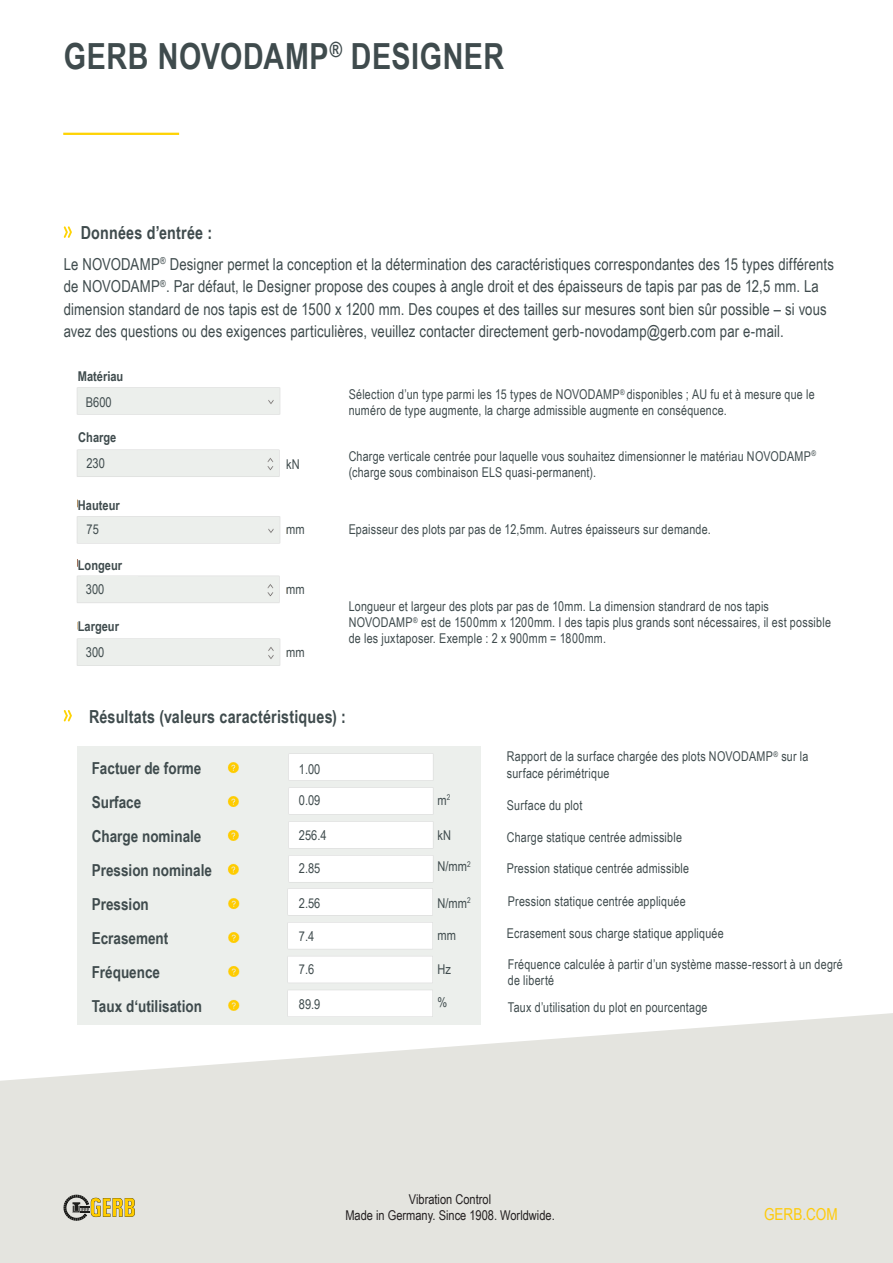
<style>
.page{position:relative;width:893px;height:1263px;background:#fff}
.page>*{position:absolute;margin:0;border:0;box-sizing:border-box;transform-origin:0 0}
.t1{font:700 36px "Arial Narrow";letter-spacing:.015em;color:#3f4b4d}
.t2{font:700 18px "Arial Narrow";letter-spacing:.01em;color:#3f4b4d}
.t3{font:16.5px/22.5px "Arial Narrow";letter-spacing:.01em;color:#3f4b4d}
.t4{font:700 16.5px "Arial Narrow";color:#3f4b4d}
.t5{font:16.5px "Arial Narrow";color:#feca0a}
.t6{font:13.5px/16.2px "Arial Narrow";letter-spacing:.015em;color:#3f4b4d}
.t7{font:13.5px "Arial Narrow";color:#231f20}
.t8{font:700 13.5px "Arial Narrow";color:#3f4b4d}
</style>
<div class="page">
<hr style="left:63px;top:133px;width:116px;height:2px;background:#fed304">
<svg style="left:0;top:1013px;width:893px;height:250px;background:#e7e7e2"></svg>
<svg style="left:64px;top:1195px;width:71px;height:25px;background:#beb17a"></svg>
<svg style="left:64px;top:226px;width:8px;height:12px"></svg>
<img style="left:76px;top:387px;width:205px;height:279px">
<div style="left:73px;top:418px;width:138px;height:31px;background:#fff"></div>
<div style="left:78px;top:496px;width:138px;height:19px;background:#fff"></div>
<div style="left:78px;top:551px;width:138px;height:22px;background:#fff"></div>
<div style="left:78px;top:613px;width:138px;height:24px;background:#fff"></div>
<img style="left:81px;top:391px;width:56px;height:22px">
<img style="left:81px;top:452px;width:56px;height:22px">
<img style="left:83px;top:521px;width:56px;height:17px">
<img style="left:81px;top:577px;width:56px;height:24px">
<img style="left:81px;top:639px;width:56px;height:25px">
<svg style="left:64px;top:710px;width:8px;height:11px"></svg>
<img style="left:213px;top:750px;width:263px;height:137px">
<img style="left:286px;top:887px;width:189px;height:136px">
<div style="left:212px;top:886px;width:49px;height:137px;background:#ecefec"></div>
<div style="left:437px;top:786px;width:36px;height:230px;background:#ecefec"></div>
<div style="left:295px;top:762px;width:25px;height:12px;background:#fff"></div>
<div style="left:295px;top:795px;width:25px;height:12px;background:#fff"></div>
<div style="left:295px;top:830px;width:25px;height:12px;background:#fff"></div>
<div style="left:295px;top:862px;width:25px;height:12px;background:#fff"></div>
<div style="left:295px;top:897px;width:25px;height:11px;background:#fff"></div>
<div style="left:295px;top:930px;width:25px;height:11px;background:#fff"></div>
<div style="left:295px;top:963px;width:25px;height:11px;background:#fff"></div>
<div style="left:295px;top:997px;width:25px;height:12px;background:#fff"></div>
<p class="t1" style="left:64px;top:29px;width:442px">GERB NOVODAMP<sup>®</sup> DESIGNER</p>
<p class="t2" style="left:81px;top:219px;width:133px">Données d’entrée :</p>
<p class="t3" style="left:64px;top:252px;width:772px">Le NOVODAMP<sup>®</sup> Designer permet la conception et la détermination des caractéristiques correspondantes des 15 types différents de NOVODAMP<sup>®</sup>. Par défaut, le Designer propose des coupes à angle droit et des épaisseurs de tapis par pas de 12,5 mm. La dimension standard de nos tapis est de 1500 x 1200 mm. Des coupes et des tailles sur mesures sont bien sûr possible – si vous avez des questions ou des exigences particulières, veuillez contacter directement gerb-novodamp@gerb.com par e-mail.</p>
<p class="t8" style="left:78px;top:366px;width:47px">Matériau</p>
<p class="t6" style="left:86px;top:394px;width:27px">B600</p>
<p class="t8" style="left:78px;top:427px;width:40px">Charge</p>
<p class="t6" style="left:86px;top:454px;width:20px">230</p>
<p class="t8" style="left:78px;top:495px;width:43px">Hauteur</p>
<p class="t6" style="left:87px;top:521px;width:14px">75</p>
<p class="t8" style="left:78px;top:555px;width:46px">Longeur</p>
<p class="t6" style="left:86px;top:580px;width:20px">300</p>
<p class="t8" style="left:78px;top:616px;width:43px">Largeur</p>
<p class="t6" style="left:86px;top:643px;width:20px">300</p>
<p class="t6" style="left:286px;top:455px;width:15px">kN</p>
<p class="t6" style="left:286px;top:521px;width:20px">mm</p>
<p class="t6" style="left:286px;top:581px;width:20px">mm</p>
<p class="t6" style="left:286px;top:643px;width:20px">mm</p>
<p class="t6" style="left:349px;top:386px;width:468px">Sélection d’un type parmi les 15 types de NOVODAMP<sup>®</sup> disponibles ; AU fu et à mesure que le numéro de type augmente, la charge admissible augmente en conséquence.</p>
<p class="t6" style="left:349px;top:447px;width:469px">Charge verticale centrée pour laquelle vous souhaitez dimensionner le matériau NOVODAMP<sup>® </sup>(charge sous combinaison ELS quasi-permanent).</p>
<p class="t6" style="left:349px;top:521px;width:364px">Epaisseur des plots par pas de 12,5mm. Autres épaisseurs sur demande.</p>
<p class="t6" style="left:349px;top:597px;width:484px">Longueur et largeur des plots par pas de 10mm. La dimension standrard de nos tapis<br>NOVODAMP<sup>®</sup> est de 1500mm x 1200mm. I des tapis plus grands sont nécessaires, il est possible de les juxtaposer. Exemple : 2 x 900mm = 1800mm.</p>
<p class="t2" style="left:89px;top:703px;width:258px">Résultats (valeurs caractéristiques) :</p>
<p class="t4" style="left:92px;top:755px;width:111px">Factuer de forme</p>
<p class="t4" style="left:92px;top:789px;width:51px">Surface</p>
<p class="t4" style="left:92px;top:823px;width:111px">Charge nominale</p>
<p class="t4" style="left:92px;top:857px;width:122px">Pression nominale</p>
<p class="t4" style="left:92px;top:891px;width:59px">Pression</p>
<p class="t4" style="left:92px;top:925px;width:78px">Ecrasement</p>
<p class="t4" style="left:92px;top:959px;width:70px">Fréquence</p>
<p class="t4" style="left:92px;top:993px;width:112px">Taux d‘utilisation</p>
<p class="t6" style="left:299px;top:761px;width:23px">1.00</p>
<p class="t6" style="left:299px;top:792px;width:23px">0.09</p>
<p class="t6" style="left:299px;top:826px;width:29px">256.4</p>
<p class="t6" style="left:299px;top:859px;width:23px">2.85</p>
<p class="t6" style="left:299px;top:894px;width:23px">2.56</p>
<p class="t6" style="left:299px;top:928px;width:17px">7.4</p>
<p class="t6" style="left:299px;top:961px;width:17px">7.6</p>
<p class="t6" style="left:299px;top:995px;width:23px">89.9</p>
<p class="t6" style="left:437px;top:791px;width:14px">m<sup>2</sup></p>
<p class="t6" style="left:437px;top:826px;width:15px">kN</p>
<p class="t6" style="left:437px;top:858px;width:35px">N/mm<sup>2</sup></p>
<p class="t6" style="left:437px;top:894px;width:35px">N/mm<sup>2</sup></p>
<p class="t6" style="left:437px;top:926px;width:20px">mm</p>
<p class="t6" style="left:437px;top:961px;width:15px">Hz</p>
<p class="t6" style="left:437px;top:994px;width:11px">%</p>
<p class="t6" style="left:507px;top:748px;width:303px">Rapport de la surface chargée des plots NOVODAMP<sup>®</sup> sur la surface périmétrique</p>
<p class="t6" style="left:507px;top:796px;width:77px">Surface du plot</p>
<p class="t6" style="left:507px;top:828px;width:177px">Charge statique centrée admissible</p>
<p class="t6" style="left:507px;top:860px;width:184px">Pression statique centrée admissible</p>
<p class="t6" style="left:508px;top:893px;width:179px">Pression statique centrée appliquée</p>
<p class="t6" style="left:507px;top:924px;width:218px">Ecrasement sous charge statique appliquée</p>
<p class="t6" style="left:508px;top:955px;width:337px">Fréquence calculée à partir d’un système masse-ressort à un degré de liberté</p>
<p class="t6" style="left:508px;top:999px;width:201px">Taux d’utilisation du plot en pourcentage</p>
<p class="t7" style="left:409px;top:1189px;width:84px">Vibration Control</p>
<p class="t7" style="left:345px;top:1206px;width:211px">Made in Germany. Since 1908. Worldwide.</p>
<p class="t5" style="left:764px;top:1202px;width:75px">GERB.COM</p>
</div>
